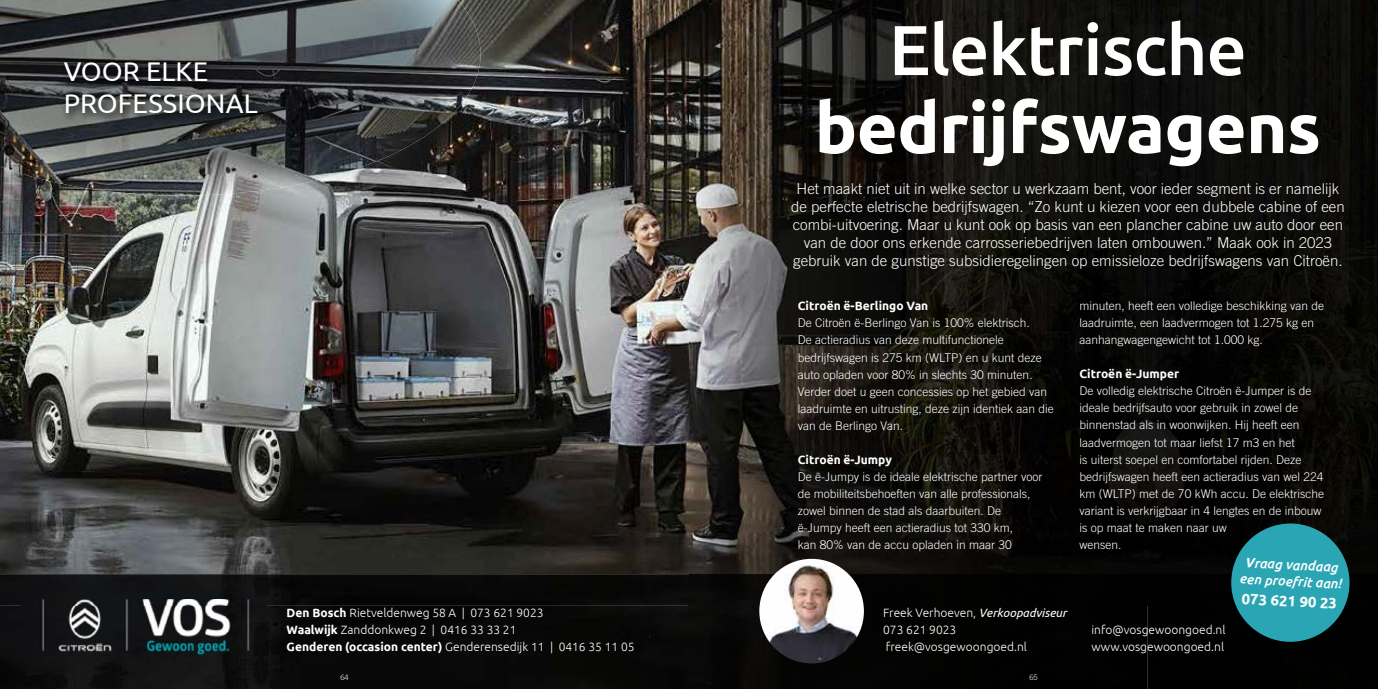
<style>
.page{position:relative;width:1378px;height:689px;background:#fff}
.page>*{position:absolute;margin:0;border:0;box-sizing:border-box;transform-origin:0 0}
.t1{font:700 70.5px "Ubuntu";letter-spacing:-.01em;color:#fff}
.t2{font:500 70.5px "Ubuntu";letter-spacing:-.01em;color:#fff}
.t3{font:27px/32.4px "Ubuntu";color:#fff}
.t4{font:300 15px/18px "Trade Gothic LT Std";color:#fff;text-align:center}
.t5{font:700 14.85px "Ubuntu";color:#fff}
.t6{font:italic 500 13.5px/16.2px "Ubuntu";color:#fff;text-align:center}
.t7{font:300 12px/17px "Trade Gothic LT Std";color:#fff}
.t8{font:300 12px/17px "Ubuntu";color:#fff}
.t9{font:700 12px "Ubuntu";color:#fff}
.t10{font:300 7.5px "Trade Gothic LT Std";color:#fff}
.s1{font-weight:700}
.s2{font-weight:400;font-style:italic}
</style>
<div class="page">
<img style="left:0;top:0;width:1378px;height:689px">
<img style="left:0;top:574px;width:689px;height:32px">
<img style="left:21px;top:600px;width:245px;height:56px">
<img style="left:0;top:0;width:480px;height:196px">
<img style="left:60px;top:56px;width:208px;height:68px">
<img style="left:689px;top:0;width:1px;height:606px">
<img style="left:689px;top:606px;width:1px;height:83px">
<img style="left:689px;top:574px;width:1px;height:32px">
<img style="left:759px;top:559px;width:105px;height:104px;border-radius:52px">
<div style="left:1231px;top:523px;width:118px;height:119px;background:#2aa5b3;border-radius:50%"></div>
<h2 class="t3" style="left:64px;top:54px;width:196px">VOOR ELKE<br>PROFESSIONAL</h2>
<p class="t8" style="left:287px;top:603px;width:349px"><span class="s1">Den Bosch</span> Rietveldenweg 58 A | 073 621 9023<br><span class="s1">Waalwijk</span> Zanddonkweg 2 | 0416 33 33 21<br><span class="s1">Genderen (occasion center)</span> Genderensedijk 11 | 0416 35 11 05</p>
<h1 class="t2" style="left:889px;top:5px;width:359px">Elektrische</h1>
<h1 class="t1" style="left:814px;top:85px;width:508px">bedrijfswagens</h1>
<p class="t4" style="left:791px;top:179px;width:555px">Het maakt niet uit in welke sector u werkzaam bent, voor ieder segment is er namelijk de perfecte eletrische bedrijfswagen. “Zo kunt u kiezen voor een dubbele cabine of een combi-uitvoering. Maar u kunt ook op basis van een plancher cabine uw auto door een van de door ons erkende carrosseriebedrijven laten ombouwen.” Maak ook in 2023 gebruik van de gunstige subsidieregelingen op emissieloze bedrijfswagens van Citroën.</p>
<p class="t9" style="left:798px;top:299px;width:132px">Citroën ë-Berlingo Van</p>
<p class="t7" style="left:798px;top:315px;width:258px">De Citroën ë-Berlingo Van is 100% elektrisch.<br>De actieradius van deze multifunctionele bedrijfswagen is 275 km (WLTP) en u kunt deze auto opladen voor 80% in slechts 30 minuten.<br>Verder doet u geen concessies op het gebied van laadruimte en uitrusting, deze zijn identiek aan die van de Berlingo Van.</p>
<p class="t9" style="left:798px;top:452px;width:96px">Citroën ë-Jumpy</p>
<p class="t7" style="left:798px;top:468px;width:246px">De ë-Jumpy is de ideale elektrische partner voor de mobiliteitsbehoeften van alle professionals, zowel binnen de stad als daarbuiten. De ë-Jumpy heeft een actieradius tot 330 km,<br>kan 80% van de accu opladen in maar 30</p>
<p class="t7" style="left:1079px;top:297px;width:246px">minuten, heeft een volledige beschikking van de laadruimte, een laadvermogen tot 1.275 kg en aanhangwagengewicht tot 1.000 kg.</p>
<p class="t9" style="left:1079px;top:367px;width:101px">Citroën ë-Jumper</p>
<p class="t7" style="left:1079px;top:382px;width:246px">De volledig elektrische Citroën ë-Jumper is de ideale bedrijfsauto voor gebruik in zowel de binnenstad als in woonwijken. Hij heeft een laadvermogen tot maar liefst 17 m3 en het<br>is uiterst soepel en comfortabel rijden. Deze bedrijfswagen heeft een actieradius van wel 224 km (WLTP) met de 70 kWh accu. De elektrische variant is verkrijgbaar in 4 lengtes en de inbouw is op maat te maken naar uw<br>wensen.</p>
<p class="t8" style="left:883px;top:603px;width:185px">Freek Verhoeven, <span class="s2">Verkoopadviseur<br></span>073 621 9023 freek@vosgewoongoed.nl</p>
<p class="t8" style="left:1091px;top:620px;width:136px">info@vosgewoongoed.nl www.vosgewoongoed.nl</p>
<p class="t6" style="left:1240px;top:554px;width:104px;rotate:3deg"><span class="s1">V</span>raag vandaag een proefrit aan!</p>
<p class="t5" style="left:1242px;top:589px;width:97px;rotate:3deg">073 621 90 23</p>
<p class="t10" style="left:340px;top:672px;width:10px">64</p>
<p class="t10" style="left:1029px;top:672px;width:10px">65</p>
</div>
